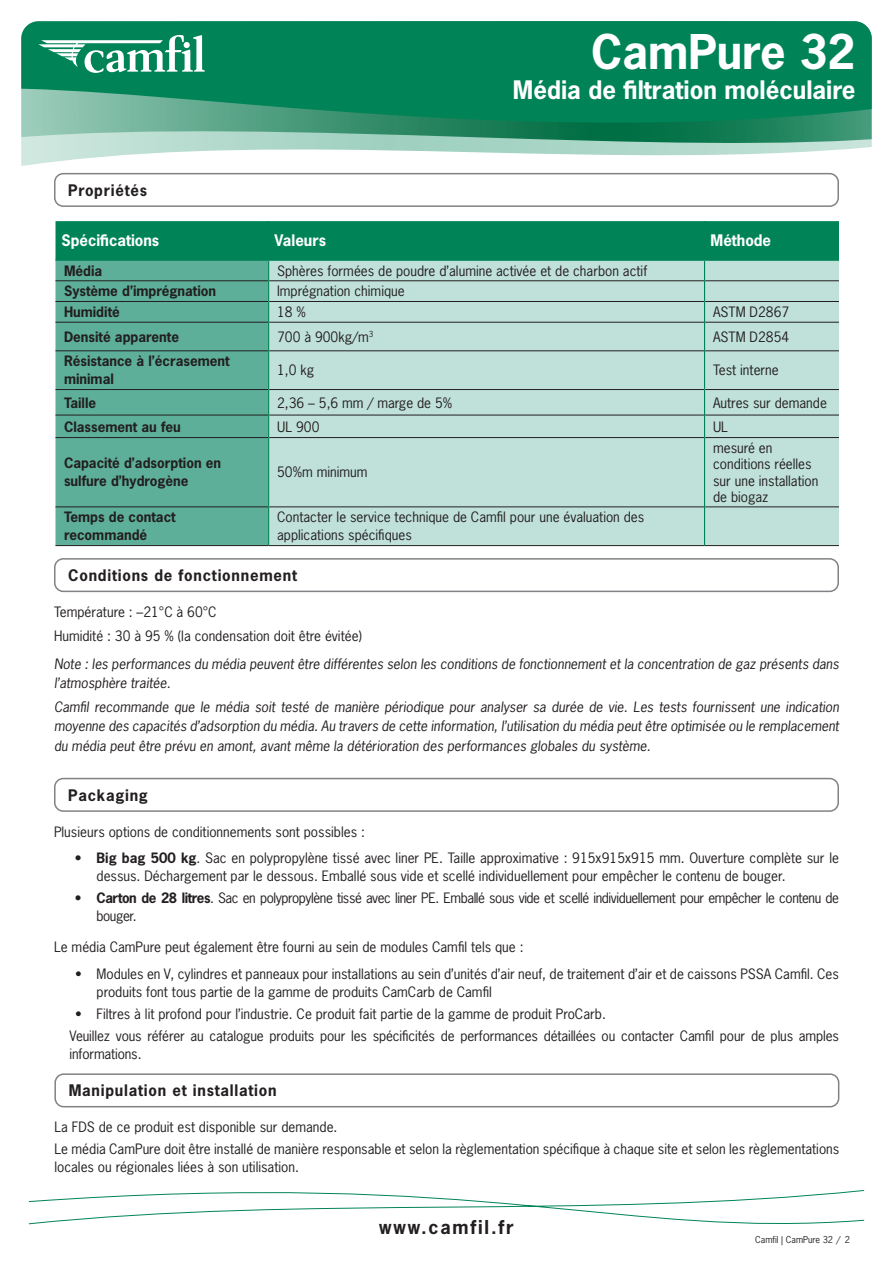
<style>
.page{position:relative;width:893px;height:1263px;background:#fff}
.page>*{position:absolute;margin:0;border:0;box-sizing:border-box;transform-origin:0 0}
.t1{font:700 45px "News Gothic Std";color:#fff}
.t2{font:700 24px "News Gothic Std";color:#fff}
.t3{font:700 18px "News Gothic Std";letter-spacing:.1em;color:#231f20}
.t4{font:700 15px "News Gothic Std";letter-spacing:.05em;color:#231f20}
.Tableau{font:700 15px "News Gothic Std";color:#fff}
.Tableau-2{font:13.5px/18px "News Gothic Std";color:#231f20}
.Titre{font:italic 13.5px/19.5px "News Gothic Std";color:#231f20}
.Tableau-3{font:700 13.5px/18px "News Gothic Std";color:#231f20}
.Tableau-4{font:13.5px/18px "News Gothic Std";letter-spacing:-.03em;color:#231f20}
.Titre-2{font:13.5px "News Gothic Std";color:#231f20}
.t5{font:9px "News Gothic Std";color:#231f20}
.s1{font-weight:700}
</style>
<div class="page">
<svg style="left:21px;top:21px;width:851px;height:158px;fill:#008457"></svg>
<svg style="left:38px;top:35px;width:167px;height:38px"></svg>
<svg style="left:28px;top:1190px;width:837px;height:35px"></svg>
<div style="left:56px;top:352px;width:212px;height:193px;background:#5daf99"></div>
<div style="left:269px;top:352px;width:570px;height:193px;background:#c0e1d9"></div>
<hr style="left:56px;top:351px;width:212px;height:1px;background:#231f20">
<hr style="left:269px;top:351px;width:435px;height:1px;background:#231f20">
<hr style="left:705px;top:351px;width:134px;height:1px;background:#231f20">
<hr style="left:56px;top:389px;width:212px;height:1px;background:#231f20">
<hr style="left:269px;top:389px;width:435px;height:1px;background:#231f20">
<hr style="left:705px;top:389px;width:134px;height:1px;background:#231f20">
<hr style="left:56px;top:415px;width:212px;height:1px;background:#231f20">
<hr style="left:269px;top:415px;width:435px;height:1px;background:#231f20">
<hr style="left:705px;top:415px;width:134px;height:1px;background:#231f20">
<hr style="left:56px;top:437px;width:212px;height:1px;background:#231f20">
<hr style="left:269px;top:437px;width:435px;height:1px;background:#231f20">
<hr style="left:705px;top:437px;width:134px;height:1px;background:#231f20">
<hr style="left:56px;top:507px;width:212px;height:1px;background:#231f20">
<hr style="left:269px;top:507px;width:435px;height:1px;background:#231f20">
<hr style="left:705px;top:507px;width:134px;height:1px;background:#231f20">
<hr style="left:56px;top:545px;width:213px;height:1px;background:#231f20">
<hr style="left:269px;top:545px;width:435px;height:1px;background:#231f20">
<hr style="left:704px;top:545px;width:135px;height:1px;background:#231f20">
<svg style="left:56px;top:221px;width:783px;height:130px;background:#6eb5a0"></svg>
<hr style="left:268px;top:351px;width:1px;height:38px;background:#008457">
<hr style="left:704px;top:351px;width:1px;height:38px;background:#008457">
<svg style="left:268px;top:389px;width:1px;height:49px"></svg>
<svg style="left:704px;top:389px;width:1px;height:49px"></svg>
<hr style="left:268px;top:438px;width:1px;height:69px;background:#008457">
<hr style="left:704px;top:438px;width:1px;height:69px;background:#008457">
<hr style="left:268px;top:507px;width:1px;height:38px;background:#008457">
<hr style="left:704px;top:507px;width:1px;height:38px;background:#008457">
<div style="left:54px;top:173px;width:785px;height:34px;border:2px solid #808285;border-radius:9px"></div>
<div style="left:54px;top:558px;width:785px;height:34px;border:2px solid #808285;border-radius:9px"></div>
<div style="left:54px;top:778px;width:785px;height:34px;border:2px solid #808285;border-radius:9px"></div>
<div style="left:54px;top:1073px;width:785px;height:34px;border:2px solid #808285;border-radius:9px"></div>
<p class="t4" style="left:68px;top:180px;width:80px">Propriétés</p>
<h1 class="t1" style="left:591px;top:22px;width:266px">CamPure 32</h1>
<h2 class="t2" style="left:513px;top:74px;width:344px">Média de filtration moléculaire</h2>
<p class="Tableau" style="left:62px;top:231px;width:99px">Spécifications</p>
<p class="Tableau" style="left:275px;top:231px;width:53px">Valeurs</p>
<p class="Tableau" style="left:710px;top:231px;width:62px">Méthode</p>
<p class="Tableau-3" style="left:64px;top:261px;width:40px">Média</p>
<p class="Tableau-2" style="left:277px;top:261px;width:372px">Sphères formées de poudre d’alumine activée et de charbon actif</p>
<p class="Tableau-3" style="left:64px;top:282px;width:154px">Système d’imprégnation</p>
<p class="Tableau-2" style="left:277px;top:282px;width:129px">Imprégnation chimique</p>
<p class="Tableau-3" style="left:64px;top:303px;width:57px">Humidité</p>
<p class="Tableau-2" style="left:277px;top:303px;width:30px">18 %</p>
<p class="Tableau-2" style="left:713px;top:303px;width:78px">ASTM D2867</p>
<p class="Tableau-3" style="left:64px;top:327px;width:117px">Densité apparente</p>
<p class="Tableau-2" style="left:277px;top:328px;width:98px">700 à 900kg/m<sup>3</sup></p>
<p class="Tableau-2" style="left:713px;top:328px;width:78px">ASTM D2854</p>
<p class="Tableau-3" style="left:64px;top:352px;width:167px">Résistance à l’écrasement minimal</p>
<p class="Tableau-2" style="left:277px;top:361px;width:39px">1,0 kg</p>
<p class="Tableau-2" style="left:713px;top:361px;width:67px">Test interne</p>
<p class="Tableau-3" style="left:64px;top:393px;width:34px">Taille</p>
<p class="Tableau-2" style="left:277px;top:393px;width:177px">2,36 – 5,6 mm / marge de 5%</p>
<p class="Tableau-2" style="left:713px;top:393px;width:115px">Autres sur demande</p>
<p class="Tableau-3" style="left:64px;top:417px;width:118px">Classement au feu</p>
<p class="Tableau-2" style="left:277px;top:417px;width:44px">UL 900</p>
<p class="Tableau-2" style="left:713px;top:417px;width:17px">UL</p>
<p class="Tableau-3" style="left:64px;top:454px;width:159px">Capacité d’adsorption en sulfure d’hydrogène</p>
<p class="Tableau-2" style="left:277px;top:463px;width:92px">50%m minimum</p>
<p class="Tableau-2" style="left:713px;top:439px;width:61px">mesuré en</p>
<p class="Tableau-2" style="left:713px;top:456px;width:107px;line-height:16.2px">conditions réelles sur une installation de biogaz</p>
<p class="Tableau-3" style="left:64px;top:508px;width:113px">Temps de contact recommandé</p>
<p class="Tableau-2" style="left:277px;top:508px;width:369px">Contacter le service technique de Camfil pour une évaluation des applications spécifiques</p>
<p class="t4" style="left:68px;top:565px;width:230px">Conditions de fonctionnement</p>
<p class="Titre-2" style="left:54px;top:603px;width:164px">Température : –21°C à 60°C</p>
<p class="Titre-2" style="left:54px;top:627px;width:310px">Humidité : 30 à 95 % (la condensation doit être évitée)</p>
<p class="Titre" style="left:54px;top:654px;width:786px">Note : les performances du média peuvent être différentes selon les conditions de fonctionnement et la concentration de gaz présents dans l’atmosphère traitée.</p>
<p class="Titre" style="left:54px;top:697px;width:786px;text-align:justify">Camfil recommande que le média soit testé de manière périodique pour analyser sa durée de vie. Les tests fournissent une indication moyenne des capacités d’adsorption du média. Au travers de cette information, l’utilisation du média peut être optimisée ou le remplacement du média peut être prévu en amont, avant même la détérioration des performances globales du système.</p>
<p class="t4" style="left:68px;top:785px;width:81px">Packaging</p>
<p class="Tableau-2" style="left:54px;top:822px;width:312px">Plusieurs options de conditionnements sont possibles :</p>
<p class="Tableau-2" style="left:97px;top:849px;width:744px;text-indent:-21px"><span class="s1">• Big bag 500 kg</span>. Sac en polypropylène tissé avec liner PE. Taille approximative : 915x915x915 mm. Ouverture complète sur le dessus. Déchargement par le dessous. Emballé sous vide et scellé individuellement pour empêcher le contenu de bouger.</p>
<p class="Tableau-4" style="left:97px;top:889px;width:744px;text-indent:-21px"><span class="s1">• Carton de 28 litres</span>. Sac en polypropylène tissé avec liner PE. Emballé sous vide et scellé individuellement pour empêcher le contenu de bouger.</p>
<p class="Tableau-2" style="left:54px;top:938px;width:471px">Le média CamPure peut également être fourni au sein de modules Camfil tels que :</p>
<p class="Tableau-2" style="left:97px;top:964px;width:744px;text-indent:-21px">• Modules en V, cylindres et panneaux pour installations au sein d’unités d’air neuf, de traitement d’air et de caissons PSSA Camfil. Ces produits font tous partie de la gamme de produits CamCarb de Camfil</p>
<p class="Tableau-2" style="left:75px;top:1005px;width:532px">• Filtres à lit profond pour l’industrie. Ce produit fait partie de la gamme de produit ProCarb.</p>
<p class="Tableau-2" style="left:70px;top:1027px;width:771px">Veuillez vous référer au catalogue produits pour les spécificités de performances détaillées ou contacter Camfil pour de plus amples informations.</p>
<p class="t4" style="left:69px;top:1081px;width:209px">Manipulation et installation</p>
<p class="Tableau-2" style="left:54px;top:1118px;width:285px">La FDS de ce produit est disponible sur demande.</p>
<p class="Tableau-2" style="left:54px;top:1140px;width:786px">Le média CamPure doit être installé de manière responsable et selon la règlementation spécifique à chaque site et selon les règlementations locales ou régionales liées à son utilisation.</p>
<h3 class="t3" style="left:379px;top:1215px;width:136px">www.camfil.fr</h3>
<p class="t5" style="left:755px;top:1233px;width:96px">Camfil | CamPure 32 / 2</p>
</div>
